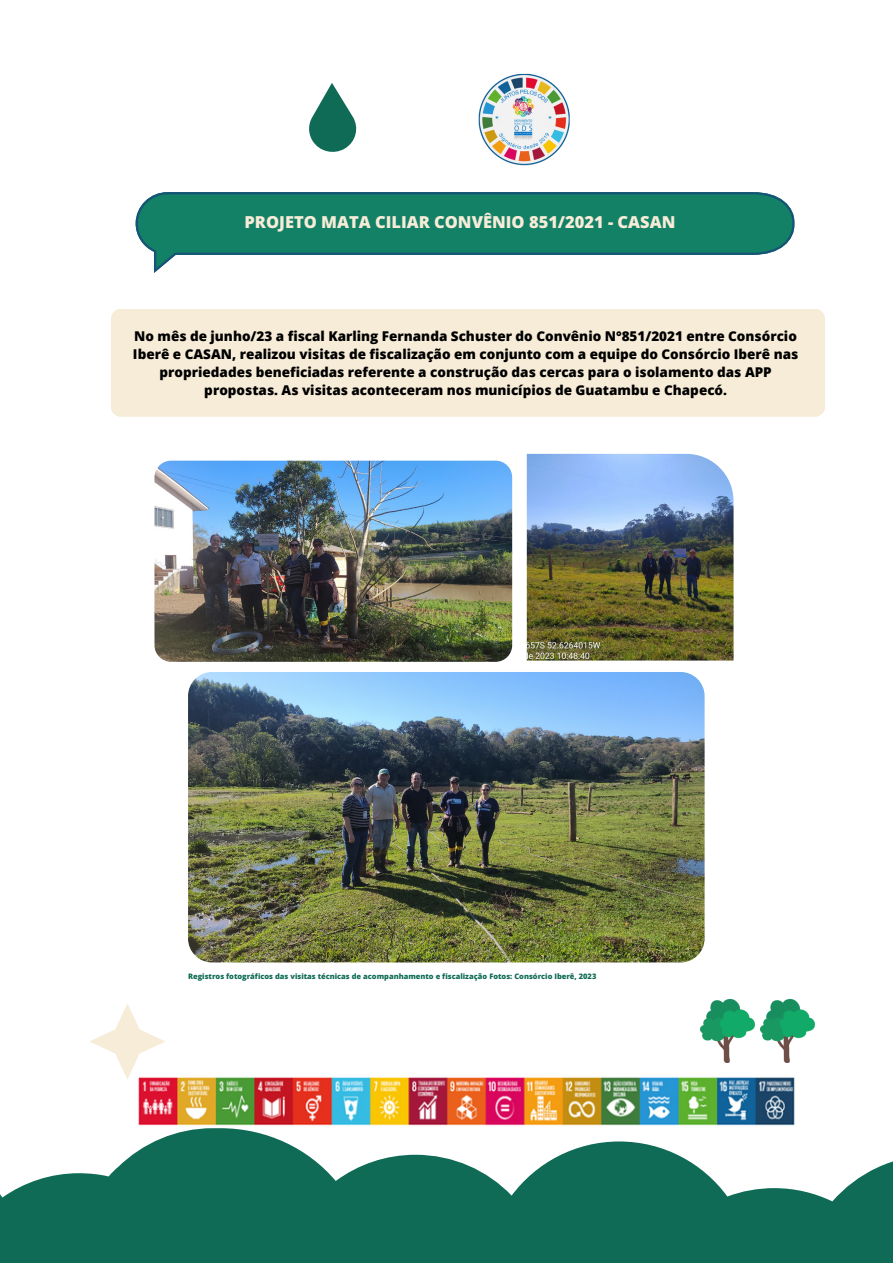
<style>
.page{position:relative;width:893px;height:1264px;background:#fff}
.page>*{position:absolute;margin:0;border:0;box-sizing:border-box;transform-origin:0 0}
.t1{font:800 16.5px "Open Sans";color:#f7ecd7}
.t2{font:800 13.5px/18px "Open Sans";color:#000;text-align:center}
.t3{font:800 7.5px "Open Sans";color:#0f6b55}
</style>
<div class="page">
<div style="left:111px;top:309px;width:713px;height:107px;background:#f7ecd7;border-radius:10px"></div>
<svg style="left:136px;top:192px;width:658px;height:63px;background:#17806a"></svg>
<img style="left:154px;top:460px;width:358px;height:202px;border-radius:17px">
<svg style="left:0;top:1128px;width:892px;height:134px;fill:#0f6b55"></svg>
<svg style="left:90px;top:1004px;width:75px;height:75px"></svg>
<img style="left:188px;top:672px;width:516px;height:290px;border-radius:24px">
<img style="left:526px;top:454px;width:207px;height:206px">
<img style="left:700px;top:999px;width:54px;height:63px">
<img style="left:760px;top:999px;width:54px;height:63px">
<svg style="left:309px;top:83px;width:48px;height:69px"></svg>
<img style="left:478px;top:73px;width:92px;height:93px">
<img style="left:137px;top:1074px;width:658px;height:51px">
<p class="t1" style="left:244px;top:211px;width:432px">PROJETO MATA CILIAR CONVÊNIO 851/2021 - CASAN</p>
<p class="t2" style="left:133px;top:326px;width:666px">No mês de junho/23 a fiscal Karling Fernanda Schuster do Convênio N°851/2021 entre Consórcio Iberê e CASAN, realizou visitas de fiscalização em conjunto com a equipe do Consórcio Iberê nas propriedades beneficiadas referente a construção das cercas para o isolamento das APP propostas. As visitas aconteceram nos municípios de Guatambu e Chapecó.</p>
<p class="t3" style="left:188px;top:970px;width:410px">Registros fotográficos das visitas técnicas de acompanhamento e fiscalização Fotos: Consórcio Iberê, 2023</p>
</div>
